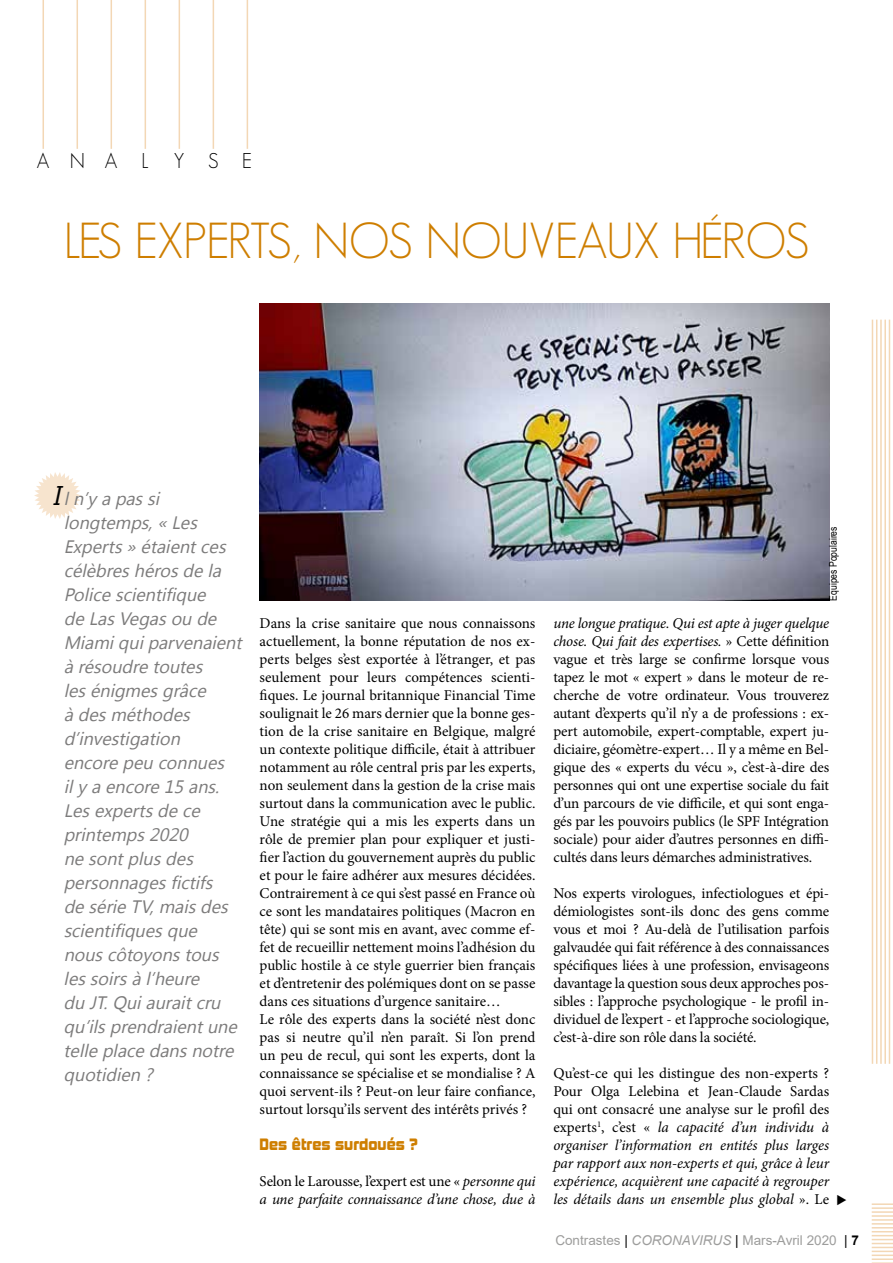
<style>
.page{position:relative;width:893px;height:1263px;background:#fff}
.page>*{position:absolute;margin:0;border:0;box-sizing:border-box;transform-origin:0 0}
.t1{font:300 49.5px "Geosans";letter-spacing:-.025em;color:#ce7e00}
.t2{font:300 21px "Geosans";letter-spacing:1.12em;color:#000}
.t3{font:italic 18px/24px "Khmer UI";color:#7c7b7b}
.t4{font:15px/18px "Minion Pro";color:#000;text-align:justify}
.t5{font:italic 15px/18px "Minion Pro";letter-spacing:-.01em;color:#000}
.t6{font:15px "Kimberley Bl";color:#ce7e00}
.t7{font:13.5px "Arial";color:#9d9d9c}
.t8{font:10.5px "Arial Narrow";color:#000}
.s1{font-size:27px;color:#000}
.s2{font-style:normal}
.s3{font-style:italic}
.s4{color:#000}
.s5{font-weight:700;color:#000}
</style>
<div class="page">
<hr style="left:77px;top:0;width:1px;height:149px;background:#f3d7b5">
<hr style="left:43px;top:0;width:1px;height:149px;background:#f3d7b5">
<hr style="left:111px;top:0;width:1px;height:149px;background:#f3d7b5">
<hr style="left:145px;top:0;width:1px;height:149px;background:#f3d7b5">
<hr style="left:179px;top:0;width:1px;height:149px;background:#f3d7b5">
<hr style="left:213px;top:0;width:1px;height:149px;background:#f3d7b5">
<hr style="left:247px;top:0;width:1px;height:149px;background:#f3d7b5">
<hr style="left:872px;top:1203px;width:21px;height:2px;background:#f3d7b5">
<hr style="left:872px;top:1207px;width:21px;height:2px;background:#f3d7b5">
<hr style="left:872px;top:1211px;width:21px;height:2px;background:#f3d7b5">
<hr style="left:872px;top:1215px;width:21px;height:2px;background:#f3d7b5">
<hr style="left:872px;top:1219px;width:21px;height:2px;background:#f3d7b5">
<svg style="left:872px;top:1223px;width:21px;height:25px"></svg>
<hr style="left:872px;top:1250px;width:21px;height:2px;background:#f3d7b5">
<hr style="left:872px;top:1254px;width:21px;height:2px;background:#f3d7b5">
<hr style="left:872px;top:1258px;width:21px;height:2px;background:#f3d7b5">
<svg style="left:872px;top:1262px;width:21px;height:1px"></svg>
<hr style="left:872px;top:320px;width:1px;height:744px;background:#f3d7b5">
<hr style="left:876px;top:320px;width:1px;height:744px;background:#f3d7b5">
<hr style="left:880px;top:320px;width:2px;height:744px;background:#f3d7b5">
<hr style="left:884px;top:320px;width:2px;height:744px;background:#f3d7b5">
<hr style="left:889px;top:320px;width:1px;height:744px;background:#f3d7b5">
<svg style="left:34px;top:472px;width:47px;height:47px"></svg>
<img style="left:260px;top:303px;width:569px;height:297px">
<h2 class="t2" style="left:37px;top:149px;width:217px">ANALYSE</h2>
<h1 class="t1" style="left:64px;top:213px;width:747px">LES EXPERTS, NOS NOUVEAUX HÉROS</h1>
<p class="t3" style="left:64px;top:487px;width:184px;text-indent:-11px"><span class="s1">I</span>ln’y a passi longtemps,« Les<br>Experts» étaientces célèbreshérosde la<br>Police scientifique<br>de LasVegasou de<br>Miamiquiparvenaient à résoudre toutes lesénigmesgrâce<br>à desméthodes d’investigation encore peu connues ily a encore 15 ans.<br>Lesexpertsde ce printemps2020<br>ne sontplusdes personnagesfictifs<br>de série TV,maisdes scientifiquesque nouscôtoyonstous lessoirsà l’heure<br>du JT.Quiauraitcru qu’ilsprendraientune telle place dansnotre quotidien ?</p>
<p class="t4" style="left:260px;top:614px;width:277px;text-align:left">Dans la crise sanitaire que nous connaissons actuellement, la bonne réputation de nos ex&shy;perts belges s’est exportée à l’étranger, et pas seulement pour leurs compétences scienti&shy;fiques. Le journal britannique Financial Time soulignait le 26 mars dernier que la bonne ges&shy;tion de la crise sanitaire en Belgique, malgré un contexte politique difficile, était à attribuer notamment au rôle central pris par les experts, non seulement dans la gestion de la crise mais surtout dans la communication avec le public.<br>Une stratégie qui a mis les experts dans un rôle de premier plan pour expliquer et justi&shy;fier l’action du gouvernement auprès du public et pour le faire adhérer aux mesures décidées.<br>Contrairement à ce qui s’est passé en France où ce sont les mandataires politiques (Macron en tête) qui se sont mis en avant, avec comme ef&shy;fet de recueillir nettement moins l’adhésion du public hostile à ce style guerrier bien français et d’entretenir des polémiques dont on se passe dans ces situations d’urgence sanitaire…<br>Le rôle des experts dans la société n’est donc pas si neutre qu’il n’en paraît. Si l’on prend un peu de recul, qui sont les experts, dont la connaissance se spécialise et se mondialise ? A quoi servent-ils ? Peut-on leur faire confiance, surtout lorsqu’ils servent des intérêts privés ?</p>
<p class="t6" style="left:260px;top:1134px;width:160px">Des êtres surdoués ?</p>
<p class="t5" style="left:260px;top:1172px;width:277px"><span class="s2">Selon le Larousse, l’expert est une «</span> personne qui a une parfaite connaissance d’une chose, due à</p>
<p class="t8" style="left:825px;top:601px;width:76px;rotate:-90deg">Equipes Populaires</p>
<p class="t4" style="left:553px;top:614px;width:277px"><span class="s3">une longue pratique. Qui est apte à juger quelque chose. Qui fait des expertises.</span> » Cette définition vague et très large se confirme lorsque vous tapez le mot « expert » dans le moteur de re&shy;cherche de votre ordinateur. Vous trouverez autant d’experts qu’il n’y a de professions : ex&shy;pert automobile, expert-comptable, expert ju&shy;diciaire, géomètre-expert… Il y a même en Bel&shy;gique des « experts du vécu », c’est-à-dire des personnes qui ont une expertise sociale du fait d’un parcours de vie difficile, et qui sont enga&shy;gés par les pouvoirs publics (le SPF Intégration sociale) pour aider d’autres personnes en diffi&shy;cultés dans leurs démarches administratives.</p>
<p class="t4" style="left:553px;top:884px;width:277px">Nos experts virologues, infectiologues et épi&shy;démiologistes sont-ils donc des gens comme vous et moi ? Au-delà de l’utilisation parfois galvaudée qui fait référence à des connaissances spécifiques liées à une profession, envisageons davantage la question sous deux approches pos&shy;sibles : l’approche psychologique - le profil in&shy;dividuel de l’expert - et l’approche sociologique, c’est-à-dire son rôle dans la société.</p>
<p class="t5" style="left:553px;top:1064px;width:277px;text-align:justify"><span class="s2">Qu’est-ce qui les distingue des non-experts ?<br>Pour Olga Lelebina et Jean-Claude Sardas qui ont consacré une analyse sur le profil des experts</span><sup>1</sup><span class="s2">, c’est «</span> la capacité d’un individu à organiser l’information en entités plus larges par rapport aux non-experts et qui, grâce à leur expérience, acquièrent une capacité à regrouper les détails dans un ensemble plus global <span class="s2">». Le</span></p>
<p class="t7" style="left:555px;top:1231px;width:305px">Contrastes <span class="s4">|</span> <span class="s3">CORONAVIRUS</span> <span class="s4">|</span> Mars-Avril 2020 <span class="s4">|</span> <span class="s5">7</span></p>
</div>
